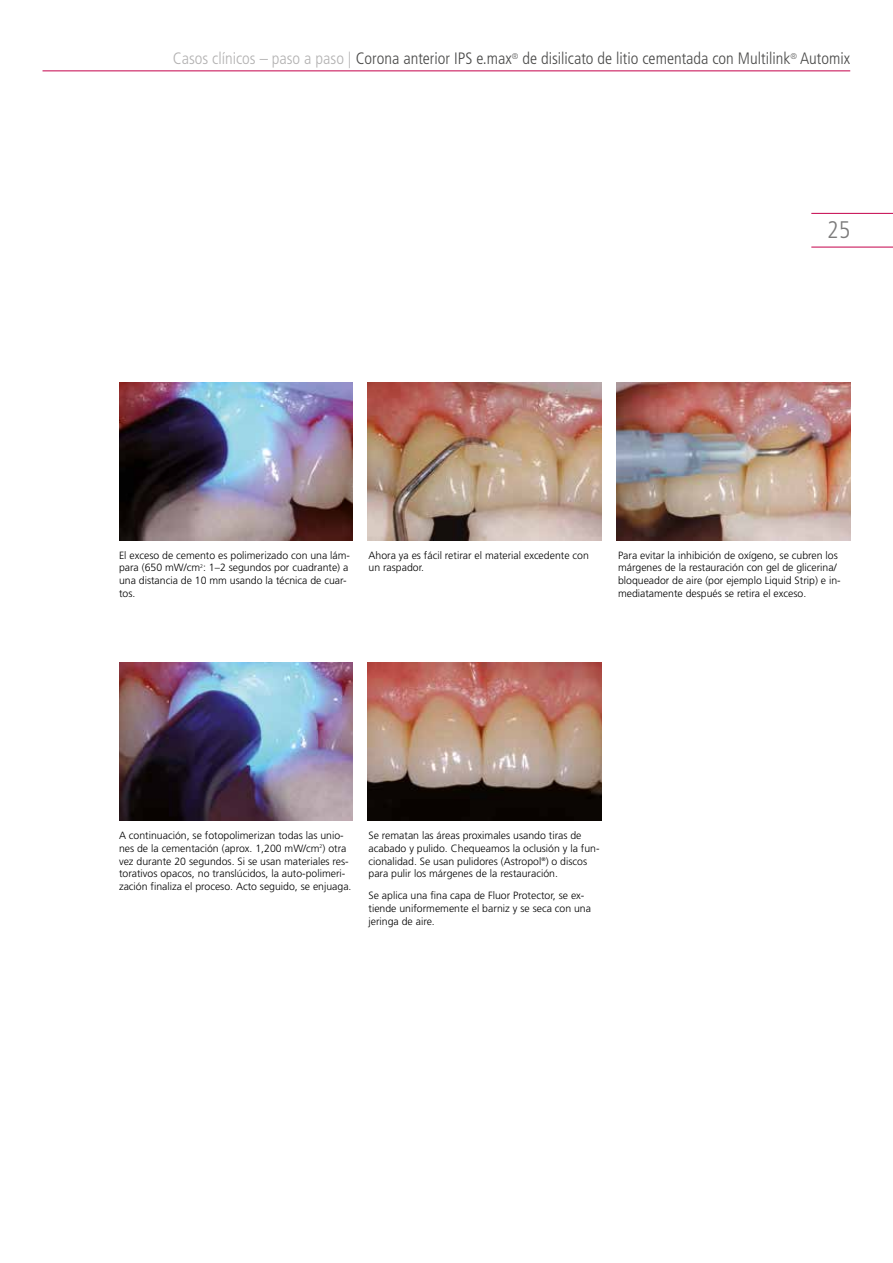
<style>
.page{position:relative;width:893px;height:1263px;background:#fff}
.page>*{position:absolute;margin:0;border:0;box-sizing:border-box;transform-origin:0 0}
.t1{font:300 condensed 24px "Frutiger";color:#7c7b7b}
.t2{font:300 condensed 16.5px "Frutiger";color:#4a4a49}
.t3{font:300 10.5px/12.8px "Frutiger";color:#000}
.s1{color:#b3b2b2}
</style>
<div class="page">
<hr style="left:811px;top:213px;width:82px;height:1px;background:#c4014b">
<hr style="left:811px;top:247px;width:82px;height:1px;background:#c4014b">
<hr style="left:43px;top:70px;width:807px;height:1px;background:#c4014b">
<img style="left:368px;top:383px;width:234px;height:157px">
<img style="left:617px;top:383px;width:233px;height:157px">
<img style="left:119px;top:383px;width:234px;height:157px">
<img style="left:119px;top:663px;width:234px;height:157px">
<img style="left:368px;top:663px;width:234px;height:157px">
<h2 class="t2" style="left:173px;top:49px;width:679px"><span class="s1">Casos clínicos – paso a paso |</span> Corona anterior IPS e.max<sup>®</sup> de disilicato de litio cementada con Multilink<sup>®</sup> Automix</h2>
<h1 class="t1" style="left:827px;top:216px;width:25px">25</h1>
<p class="t3" style="left:119px;top:549px;width:233px">El exceso de cemento es polimerizado con una lám&shy;para (650 mW/cm<sup>2</sup>: 1–2 segundos por cuadrante) a una distancia de 10 mm usando la técnica de cuar&shy;tos.</p>
<p class="t3" style="left:369px;top:549px;width:222px">Ahora ya es fácil retirar el material excedente con un raspador.</p>
<p class="t3" style="left:618px;top:549px;width:224px">Para evitar la inhibición de oxígeno, se cubren los márgenes de la restauración con gel de glicerina/ bloqueador de aire (por ejemplo Liquid Strip) e in&shy;mediatamente después se retira el exceso.</p>
<p class="t3" style="left:119px;top:829px;width:234px">A continuación, se fotopolimerizan todas las unio&shy;nes de la cementación (aprox. 1,200 mW/cm<sup>2</sup>) otra vez durante 20 segundos. Si se usan materiales res&shy;torativos opacos, no translúcidos, la auto-polimeri&shy;zación finaliza el proceso. Acto seguido, se enjuaga.</p>
<p class="t3" style="left:369px;top:829px;width:233px">Se rematan las áreas proximales usando tiras de acabado y pulido. Chequeamos la oclusión y la fun&shy;cionalidad. Se usan pulidores (Astropol<sup>®</sup>) o discos para pulir los márgenes de la restauración.</p>
<p class="t3" style="left:369px;top:889px;width:224px">Se aplica una fina capa de Fluor Protector, se ex&shy;tiende uniformemente el barniz y se seca con una jeringa de aire.</p>
</div>
